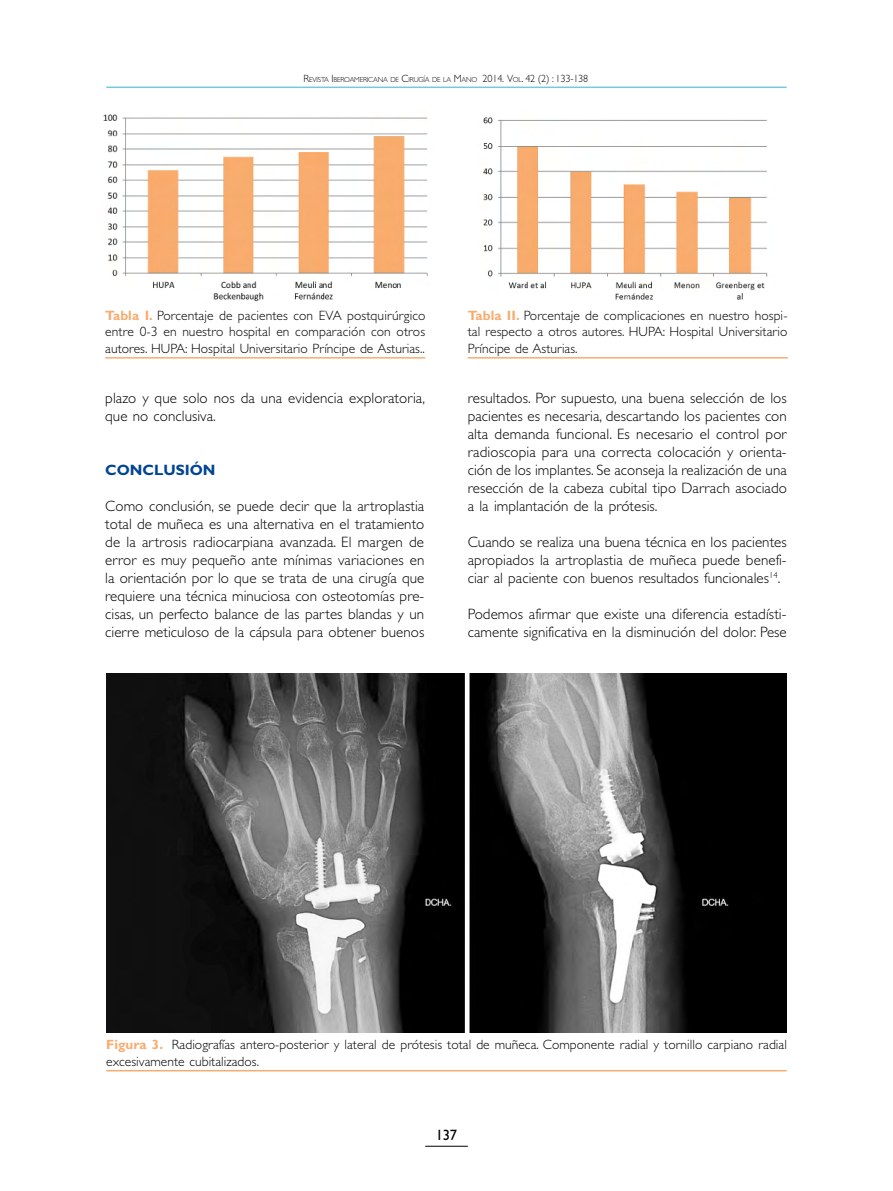
<style>
.page{position:relative;width:893px;height:1191px;background:#fff}
.page>*{position:absolute;margin:0;border:0;box-sizing:border-box;transform-origin:0 0}
.PÁRRAFO{font:300 15px/18px "Gill Sans Std";letter-spacing:.005em;color:#000;text-align:justify}
.ENUNCIADO_PÁRRAFO_AZ{font:700 15px "Gill Sans Std";color:#004494}
.t1{font:15px "Gill Sans Std";color:#000}
.PIE_FIGURAS{font:300 13.5px/16.5px "Gill Sans Std";letter-spacing:.005em;color:#000;text-align:justify}
.t2{font:300 7.35px "Gill Sans Std";letter-spacing:-.02em;color:#000}
.s1{font-size:10.5px}
.s2{font-weight:700;color:#f7ac6f}
</style>
<div class="page">
<hr style="left:425px;top:1146px;width:43px;height:1px;background:#000">
<hr style="left:106px;top:87px;width:681px;height:1px;background:#76c9db">
<hr style="left:105px;top:357px;width:320px;height:1px;background:#f7ac6f">
<hr style="left:468px;top:357px;width:320px;height:1px;background:#f7ac6f">
<img style="left:103px;top:114px;width:325px;height:188px">
<img style="left:483px;top:117px;width:285px;height:183px">
<hr style="left:106px;top:1070px;width:681px;height:1px;background:#f7ac6f">
<img style="left:106px;top:673px;width:681px;height:360px">
<p class="t2" style="left:303px;top:76px;width:286px"><span class="s1">R</span>EVISTA <span class="s1">I</span> BEROAMERICANA DE <span class="s1">C</span>IRUGÍA DE LA <span class="s1">M</span>ANO <span class="s1">2014. V</span>OL<span class="s1">. 42 (2) : 133-138</span></p>
<p class="PIE_FIGURAS" style="left:105px;top:307px;width:322px"><span class="s2">Tabla I.</span> Porcentaje de pacientes con EVA postquirúrgico entre 0-3 en nuestro hospital en comparación con otros autores. HUPA: Hospital Universitario Príncipe de Asturias..</p>
<p class="PIE_FIGURAS" style="left:468px;top:307px;width:321px"><span class="s2">Tabla II.</span> Porcentaje de complicaciones en nuestro hospi&shy;tal respecto a otros autores. HUPA: Hospital Universitario Príncipe de Asturias.</p>
<p class="PÁRRAFO" style="left:105px;top:389px;width:321px">plazo y que solo nos da una evidencia exploratoria, que no conclusiva.</p>
<p class="ENUNCIADO_PÁRRAFO_AZ" style="left:105px;top:461px;width:112px">CONCLUSIÓN</p>
<p class="PÁRRAFO" style="left:105px;top:497px;width:321px">Como conclusión, se puede decir que la artroplastia total de muñeca es una alternativa en el tratamiento de la artrosis radiocarpiana avanzada. El margen de error es muy pequeño ante mínimas variaciones en la orientación por lo que se trata de una cirugía que requiere una técnica minuciosa con osteotomías pre&shy;cisas, un perfecto balance de las partes blandas y un cierre meticuloso de la cápsula para obtener buenos</p>
<p class="PÁRRAFO" style="left:468px;top:389px;width:321px">resultados. Por supuesto, una buena selección de los pacientes es necesaria, descartando los pacientes con alta demanda funcional. Es necesario el control por radioscopia para una correcta colocación y orienta&shy;ción de los implantes. Se aconseja la realización de una resección de la cabeza cubital tipo Darrach asociado a la implantación de la prótesis.</p>
<p class="PÁRRAFO" style="left:468px;top:533px;width:321px">Cuando se realiza una buena técnica en los pacientes apropiados la artroplastia de muñeca puede benefi&shy;ciar al paciente con buenos resultados funcionales<sup>14</sup>.</p>
<p class="PÁRRAFO" style="left:468px;top:605px;width:321px">Podemos afirmar que existe una diferencia estadísti&shy;camente significativa en la disminución del dolor. Pese</p>
<p class="PIE_FIGURAS" style="left:106px;top:1036px;width:682px"><span class="s2">Figura 3.</span> Radiografías antero-posterior y lateral de prótesis total de muñeca. Componente radial y tornillo carpiano radial excesivamente cubitalizados.</p>
<p class="t1" style="left:436px;top:1125px;width:23px">137</p>
</div>
